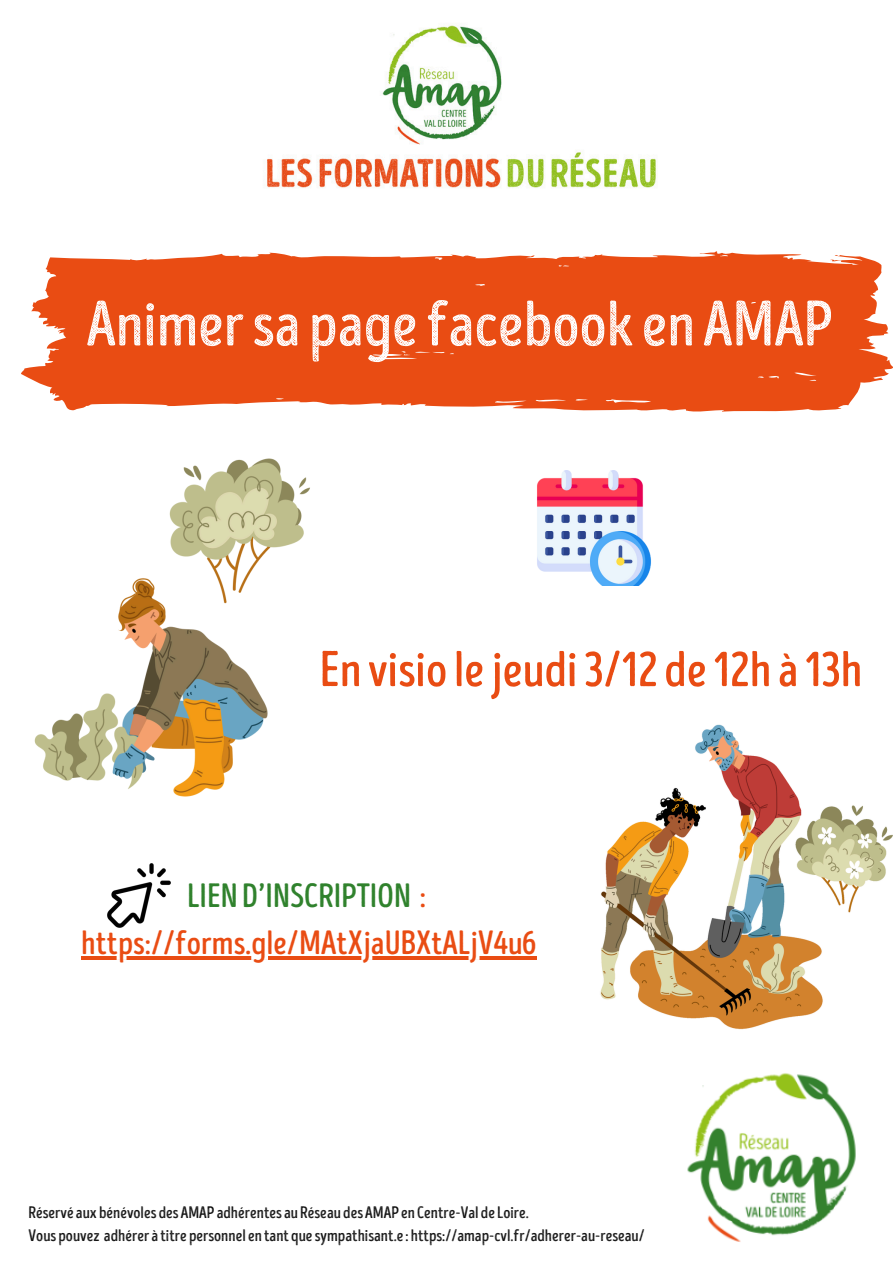
<style>
.page{position:relative;width:893px;height:1263px;background:#fff}
.page>*{position:absolute;margin:0;border:0;box-sizing:border-box;transform-origin:0 0}
.t1{font:64.05px "Intro Head B H2 Base";color:#fff}
.t2{font:50.25px "Intro Head B Base";color:#e94c13}
.t3{font:33.75px "Intro Head B Base";color:#e94c13}
.t4{font:33.75px "Intro Head B Base";color:#30822d}
.t5{font:16.65px/23.2px "Intro Head B H2 Base";color:#000}
.s1{color:#e94c13}
</style>
<div class="page">
<svg style="left:21px;top:251px;width:872px;height:161px;fill:#e94c13"></svg>
<img style="left:687px;top:1073px;width:169px;height:169px">
<img style="left:537px;top:470px;width:114px;height:115px">
<hr style="left:81px;top:956px;width:455px;height:4px;background:#e94c13">
<img style="left:107px;top:863px;width:64px;height:65px">
<img style="left:267px;top:25px;width:389px;height:163px">
<img style="left:600px;top:724px;width:293px;height:306px">
<img style="left:34px;top:458px;width:276px;height:339px">
<p class="t1" style="left:87px;top:287px;width:747px">Animersa page facebook en AMAP</p>
<p class="t2" style="left:319px;top:640px;width:544px">En visio le jeudi3/12 de 12h à 13h</p>
<h1 class="t4" style="left:187px;top:876px;width:240px">LIEN D’INSCRIPTION <span class="s1">:</span></h1>
<p class="t3" style="left:81px;top:923px;width:457px">https://forms.gle/MAtXjaUBXtALjV4u6</p>
<p class="t5" style="left:29px;top:1201px;width:618px">Réservé aux bénévoles des AMAP adhérentes au Réseau des AMAP en Centre-Val de Loire.<br>Vous pouvez adhérer à titre personnel en tant que sympathisant.e : https://amap-cvl.fr/adherer-au-reseau/</p>
</div>
